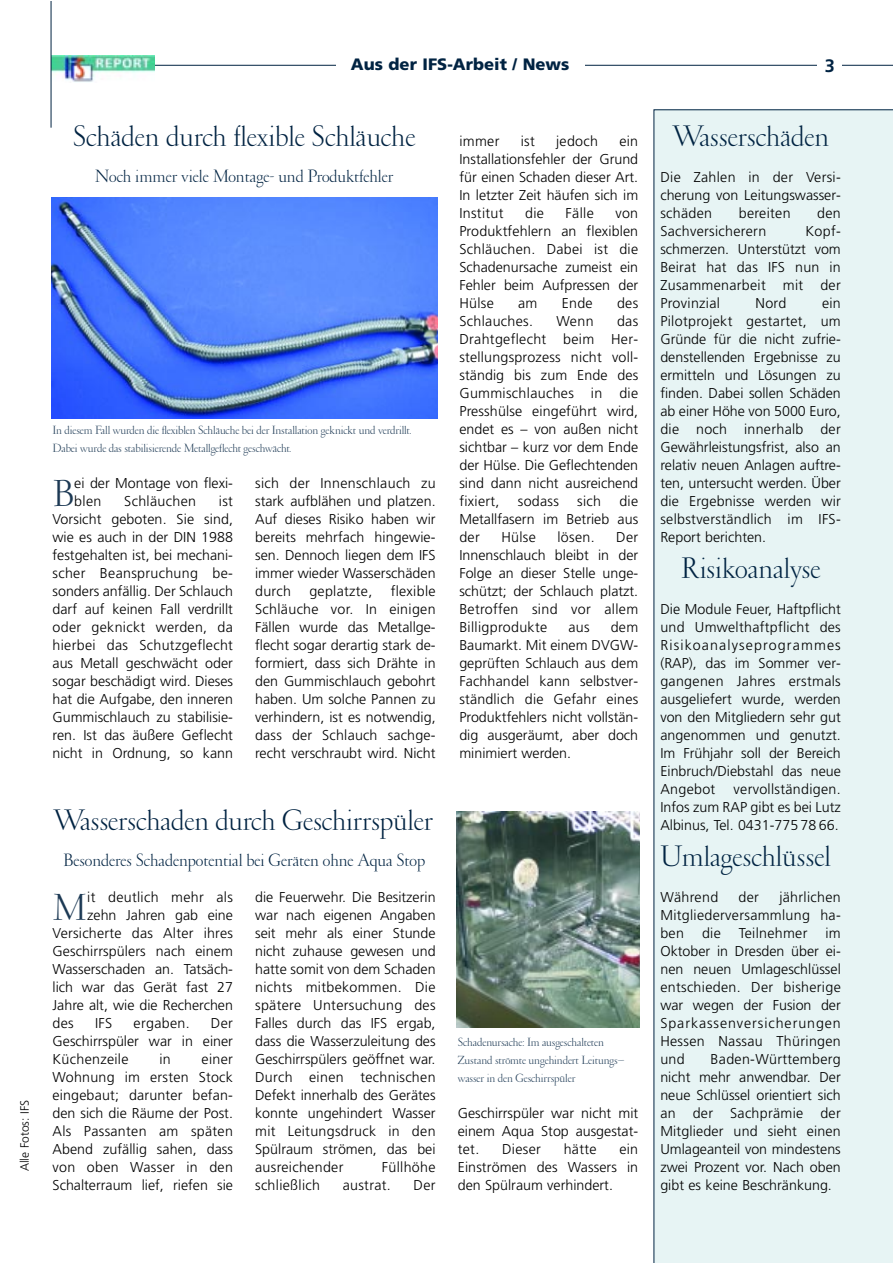
<style>
.page{position:relative;width:893px;height:1263px;background:#fff}
.page>*{position:absolute;margin:0;border:0;box-sizing:border-box;transform-origin:0 0}
.t1{font:300 37.95px "Garamond";color:#1c3954}
.t2{font:300 30px "Garamond";color:#002342}
.t3{font:300 18px "Garamond";color:#002342}
.t4{font:700 18px "Frutiger";color:#002342}
.t5{font:900 16.5px "Frutiger";color:#002342}
.t6{font:300 14.25px/18px "Frutiger";color:#000;text-align:justify}
.t7{font:300 14.25px "Frutiger";letter-spacing:.02em;color:#000}
.t8{font:300 12px/18px "Garamond";letter-spacing:-.005em;color:#1c3954}
.t9{font:300 12px "Frutiger";color:#000}
</style>
<div class="page">
<hr style="left:155px;top:65px;width:737px;height:1px;background:#002342">
<div style="left:336px;top:56px;width:248px;height:21px;background:#fff"></div>
<div style="left:817px;top:57px;width:25px;height:27px;background:#fff"></div>
<img style="left:52px;top:56px;width:103px;height:26px">
<img style="left:51px;top:197px;width:386px;height:221px">
<img style="left:456px;top:812px;width:183px;height:216px">
<div style="left:653px;top:110px;width:239px;height:1153px;background:#e7f4f4"></div>
<hr style="left:51px;top:2px;width:1px;height:126px;background:#002342">
<p class="t9" style="left:20px;top:1171px;width:73px;rotate:-90deg">Alle Fotos: IFS</p>
<p class="t5" style="left:351px;top:58px;width:220px">Aus der IFS-Arbeit / News</p>
<p class="t4" style="left:824px;top:59px;width:12px">3</p>
<h2 class="t2" style="left:73px;top:124px;width:344px">Schäden durch flexible Schläuche</h2>
<p class="t3" style="left:95px;top:169px;width:300px">Noch immer viele Montage- und Produktfehler</p>
<p class="t8" style="left:53px;top:423px;width:360px">In diesem Fall wurden die flexiblen Schläuche bei der Installation geknickt und verdrillt.<br>Dabei wurde das stabilisierende Metallgeflecht geschwächt.</p>
<h1 class="t1" style="left:53px;top:479px;width:23px">B</h1>
<p class="t6" style="left:74px;top:475px;width:160px">ei der Montage von flexi&shy;blen</p>
<p class="t7" style="left:124px;top:495px;width:73px">Schläuchen</p>
<p class="t6" style="left:53px;top:493px;width:182px;text-indent:166px">ist Vorsicht geboten. Sie sind, wie es auch in der DIN 1988 festgehalten ist, bei mechani&shy;scher Beanspruchung be&shy;sonders anfällig. Der Schlauch darf auf keinen Fall verdrillt oder geknickt werden, da hierbei das Schutzgeflecht aus Metall geschwächt oder sogar beschädigt wird. Dieses hat die Aufgabe, den inneren Gummischlauch zu stabilisie&shy;ren. Ist das äußere Geflecht nicht in Ordnung, so kann</p>
<p class="t6" style="left:255px;top:475px;width:182px">sich der Innenschlauch zu stark aufblähen und platzen.<br>Auf dieses Risiko haben wir bereits mehrfach hingewie&shy;sen. Dennoch liegen dem IFS immer wieder Wasserschäden durch</p>
<p class="t6" style="left:255px;top:583px;width:182px;text-indent:135px">flexible Schläuche vor. In einigen Fällen wurde das Metallge&shy;flecht sogar derartig stark de&shy;formiert, dass sich Drähte in den Gummischlauch gebohrt haben. Um solche Pannen zu verhindern, ist es notwendig, dass der Schlauch sachge&shy;recht verschraubt wird. Nicht</p>
<p class="t7" style="left:309px;top:585px;width:64px">geplatzte,</p>
<h2 class="t2" style="left:53px;top:808px;width:381px">Wasserschaden durch Geschirrspüler</h2>
<p class="t3" style="left:63px;top:853px;width:363px">Besonderes Schadenpotential bei Geräten ohne Aqua Stop</p>
<h1 class="t1" style="left:53px;top:893px;width:36px">M</h1>
<p class="t7" style="left:87px;top:891px;width:147px">it deutlich mehr als</p>
<p class="t6" style="left:87px;top:907px;width:147px">zehn Jahren gab eine</p>
<p class="t7" style="left:53px;top:927px;width:182px">Versicherte das Alter ihres</p>
<p class="t6" style="left:53px;top:943px;width:182px">Geschirrspülers nach einem</p>
<p class="t6" style="left:53px;top:961px;width:182px">Wasserschaden an. Tatsäch-</p>
<p class="t6" style="left:53px;top:979px;width:182px">lich war das Gerät fast 27</p>
<p class="t6" style="left:53px;top:997px;width:182px">Jahre alt, wie die Recherchen</p>
<p class="t6" style="left:53px;top:1015px;width:23px">des</p>
<p class="t6" style="left:95px;top:1015px;width:19px">IFS</p>
<p class="t7" style="left:134px;top:1017px;width:58px">ergaben.</p>
<p class="t6" style="left:53px;top:1015px;width:182px;text-indent:158px">Der Geschirrspüler war in einer Küchenzeile</p>
<p class="t6" style="left:53px;top:1051px;width:182px;text-indent:149px">einer Wohnung im ersten Stock eingebaut; darunter befan&shy;den sich die Räume der Post.<br>Als Passanten am späten Abend zufällig sahen, dass von oben Wasser in den Schalterraum lief, riefen sie</p>
<p class="t6" style="left:159px;top:1051px;width:13px">in</p>
<p class="t6" style="left:255px;top:889px;width:182px">die Feuerwehr. Die Besitzerin war nach eigenen Angaben seit mehr als einer Stunde nicht zuhause gewesen und hatte somit von dem Schaden nichts mitbekommen. Die spätere Untersuchung des Falles durch das IFS ergab, dass die Wasserzuleitung des Geschirrspülers geöffnet war.<br>Durch einen technischen Defekt innerhalb des Gerätes konnte ungehindert Wasser mit Leitungsdruck in den Spülraum strömen, das bei ausreichender</p>
<p class="t7" style="left:382px;top:1161px;width:55px">Füllhöhe</p>
<p class="t7" style="left:255px;top:1179px;width:66px">schließlich</p>
<p class="t7" style="left:343px;top:1179px;width:50px">austrat.</p>
<p class="t6" style="left:413px;top:1177px;width:24px">Der</p>
<p class="t6" style="left:459px;top:133px;width:42px">immer</p>
<p class="t6" style="left:520px;top:133px;width:16px">ist</p>
<p class="t6" style="left:556px;top:133px;width:43px">jedoch</p>
<p class="t6" style="left:459px;top:133px;width:180px;text-indent:160px">ein Installationsfehler der Grund für einen Schaden dieser Art.<br>In letzter Zeit häufen sich im Institut</p>
<p class="t6" style="left:525px;top:205px;width:20px">die</p>
<p class="t6" style="left:565px;top:205px;width:30px">Fälle</p>
<p class="t6" style="left:459px;top:205px;width:180px;text-indent:156px">von Produktfehlern an flexiblen Schläuchen. Dabei ist die Schadenursache zumeist ein Fehler beim Aufpressen der Hülse</p>
<p class="t6" style="left:518px;top:295px;width:21px">am</p>
<p class="t6" style="left:561px;top:295px;width:33px">Ende</p>
<p class="t6" style="left:617px;top:295px;width:23px">des</p>
<p class="t7" style="left:459px;top:315px;width:75px">Schlauches.</p>
<p class="t6" style="left:556px;top:313px;width:39px">Wenn</p>
<p class="t6" style="left:459px;top:313px;width:180px;text-indent:158px">das Drahtgeflecht beim Her&shy;stellungsprozess nicht voll&shy;ständig bis zum Ende des Gummischlauches in die Presshülse eingeführt wird, endet es – von außen nicht sichtbar – kurz vor dem Ende der Hülse. Die Geflechtenden sind dann nicht ausreichend fixiert,</p>
<p class="t6" style="left:459px;top:493px;width:180px;text-indent:160px">die Metallfasern im Betrieb aus der</p>
<p class="t6" style="left:518px;top:493px;width:43px">sodass</p>
<p class="t6" style="left:577px;top:493px;width:25px">sich</p>
<p class="t6" style="left:501px;top:529px;width:36px">Hülse</p>
<p class="t6" style="left:557px;top:529px;width:39px">lösen.</p>
<p class="t6" style="left:459px;top:529px;width:180px;text-indent:157px">Der Innenschlauch bleibt in der Folge an dieser Stelle unge&shy;schützt; der Schlauch platzt.<br>Betroffen sind vor allem Billigprodukte</p>
<p class="t6" style="left:459px;top:619px;width:180px;text-indent:151px">dem Baumarkt. Mit einem DVGW&shy;geprüften Schlauch aus dem Fachhandel kann selbstver&shy;ständlich die Gefahr eines Produktfehlers nicht vollstän&shy;dig ausgeräumt, aber doch minimiert werden.</p>
<p class="t6" style="left:568px;top:619px;width:23px">aus</p>
<p class="t8" style="left:458px;top:1035px;width:168px">Schadenursache: Im ausgeschalteten<br>Zustand strömte ungehindert Leitungs– wasser in den Geschirrspüler</p>
<p class="t6" style="left:458px;top:1105px;width:182px">Geschirrspüler war nicht mit einem Aqua Stop ausgestat&shy;tet.</p>
<p class="t6" style="left:502px;top:1141px;width:40px">Dieser</p>
<p class="t6" style="left:563px;top:1141px;width:34px">hätte</p>
<p class="t6" style="left:458px;top:1141px;width:182px;text-indent:162px">ein Einströmen des Wassers in den Spülraum verhindert.</p>
<h2 class="t2" style="left:672px;top:124px;width:158px">Wasserschäden</h2>
<p class="t6" style="left:660px;top:169px;width:182px">Die Zahlen in der Versi&shy;cherung von Leitungswasser&shy;schäden</p>
<p class="t7" style="left:738px;top:207px;width:53px">bereiten</p>
<p class="t6" style="left:817px;top:205px;width:25px">den</p>
<p class="t7" style="left:660px;top:225px;width:108px">Sachversicherern</p>
<p class="t6" style="left:660px;top:223px;width:182px;text-indent:145px">Kopf&shy;schmerzen. Unterstützt vom Beirat hat das IFS nun in Zusammenarbeit mit der Provinzial</p>
<p class="t6" style="left:755px;top:295px;width:32px">Nord</p>
<p class="t6" style="left:660px;top:295px;width:182px;text-indent:162px">ein Pilotprojekt gestartet, um Gründe für die nicht zufrie&shy;denstellenden Ergebnisse zu ermitteln und Lösungen zu finden. Dabei sollen Schäden ab einer Höhe von 5000 Euro, die noch innerhalb der Gewährleistungsfrist, also an relativ neuen Anlagen auftre&shy;ten, untersucht werden. Über die Ergebnisse werden wir selbstverständlich im IFS-Report berichten.</p>
<h2 class="t2" style="left:680px;top:556px;width:141px">Risikoanalyse</h2>
<p class="t6" style="left:660px;top:601px;width:182px">Die Module Feuer, Haftpflicht und Umwelthaftpflicht des Risikoanalyseprogrammes (RAP), das im Sommer ver&shy;gangenen Jahres erstmals ausgeliefert wurde, werden von den Mitgliedern sehr gut angenommen und genutzt.<br>Im Frühjahr soll der Bereich Einbruch/Diebstahl das neue Angebot</p>
<p class="t6" style="left:660px;top:781px;width:182px;text-indent:73px">vervollständigen.<br>Infos zum RAP gibt es bei Lutz Albinus, Tel. 0431-775 78 66.</p>
<h2 class="t2" style="left:660px;top:844px;width:172px">Umlageschlüssel</h2>
<p class="t7" style="left:660px;top:891px;width:59px">Während</p>
<p class="t6" style="left:738px;top:889px;width:22px">der</p>
<p class="t6" style="left:660px;top:889px;width:182px;text-indent:119px">jährlichen Mitgliederversammlung ha&shy;ben</p>
<p class="t6" style="left:702px;top:925px;width:20px">die</p>
<p class="t7" style="left:738px;top:927px;width:70px">Teilnehmer</p>
<p class="t6" style="left:660px;top:925px;width:182px;text-indent:165px">im Oktober in Dresden über ei&shy;nen neuen Umlageschlüssel entschieden. Der bisherige war wegen der Fusion der Sparkassenversicherungen Hessen Nassau Thüringen und</p>
<p class="t6" style="left:660px;top:1051px;width:182px;text-indent:50px">Baden-Württemberg nicht mehr anwendbar. Der neue Schlüssel orientiert sich an der Sachprämie der Mitglieder und sieht einen Umlageanteil von mindestens zwei Prozent vor. Nach oben gibt es keine Beschränkung.</p>
</div>
